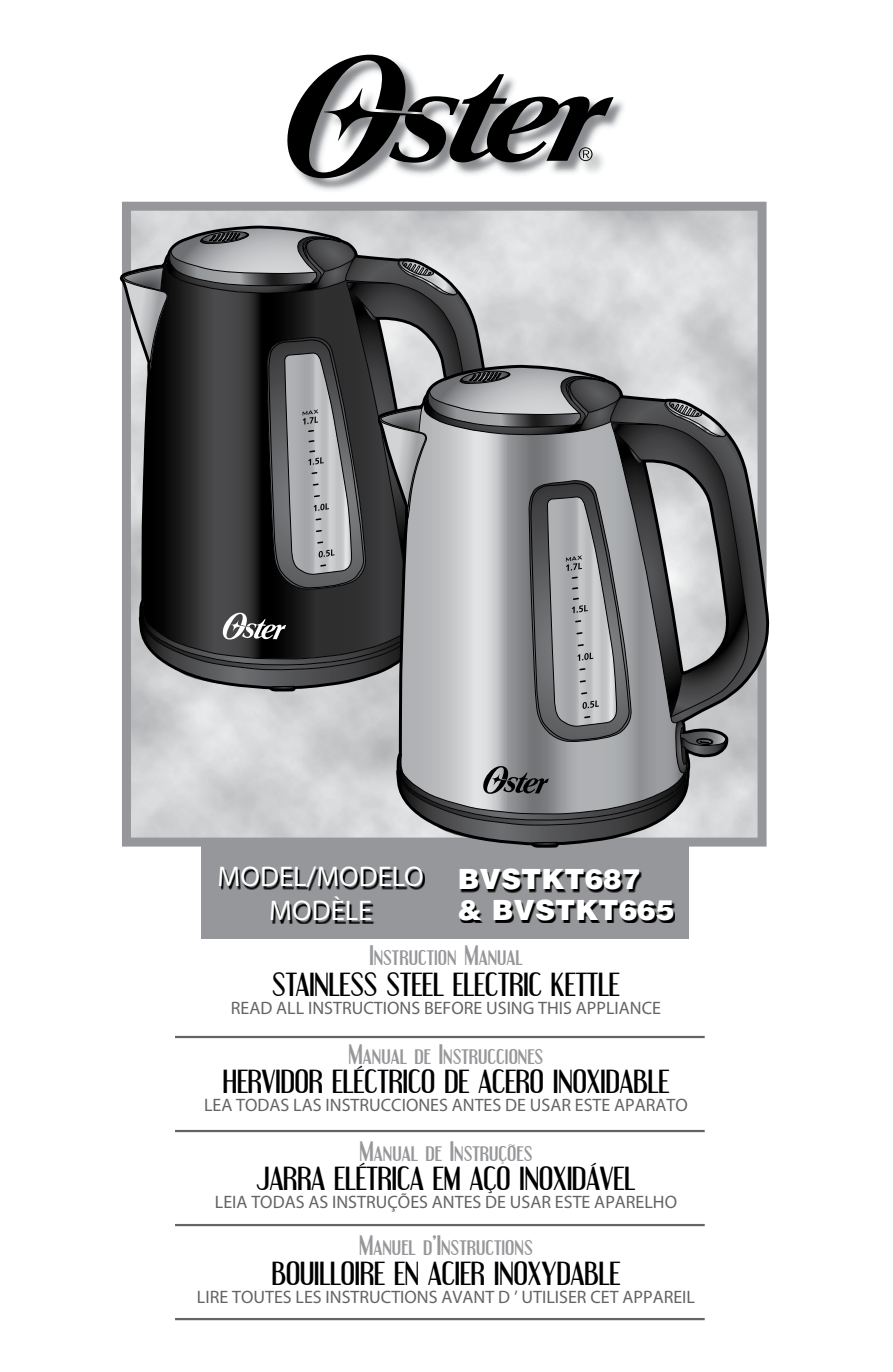
<style>
.page{position:relative;width:893px;height:1372px;background:#fff}
.page>*{position:absolute;margin:0;border:0;box-sizing:border-box;transform-origin:0 0}
.t1{font:29.25px "Engebrechtre";color:#000}
.t2{font:28.57px/34.2px "Myriad Pro";color:#fff;text-align:center}
.t3{font:900 27.9px/30.8px "Helvetica LT Std";color:#fff}
.t4{font:24.75px "Engebrechtre";color:#95979a}
.t5{font:18px "Myriad Pro";color:#636466}
</style>
<div class="page">
<img style="left:302px;top:54px;width:322px;height:137px">
<svg style="left:287px;top:55px;width:327px;height:124px"></svg>
<img style="left:132px;top:212px;width:624px;height:154px">
<div style="left:201px;top:843px;width:488px;height:96px;background:#95979a"></div>
<hr style="left:175px;top:1035px;width:530px;height:3px;background:#636466">
<hr style="left:175px;top:1129px;width:530px;height:3px;background:#636466">
<hr style="left:175px;top:1223px;width:530px;height:3px;background:#636466">
<hr style="left:175px;top:1317px;width:530px;height:3px;background:#636466">
<svg style="left:221px;top:869px;width:203px;height:54px"></svg>
<svg style="left:461px;top:871px;width:214px;height:52px"></svg>
<svg style="left:534px;top:366px;width:236px;height:482px"></svg>
<svg style="left:120px;top:228px;width:629px;height:619px"></svg>
<h2 class="t2" style="left:218px;top:859px;width:208px">MODEL/MODELO<br>MODÈLE</h2>
<h3 class="t3" style="left:458px;top:862px;width:218px">BVSTKT687<br>&amp; BVSTKT665</h3>
<h3 class="t4" style="left:369px;top:940px;width:155px">Instruction Manual</h3>
<h1 class="t1" style="left:272px;top:967px;width:349px">STAINLESS STEEL ELECTRIC KETTLE</h1>
<p class="t5" style="left:231px;top:997px;width:432px">READ ALL INSTRUCTIONS BEFORE USING THIS APPLIANCE</p>
<h3 class="t4" style="left:349px;top:1039px;width:196px">Manual de Instrucciones</h3>
<h1 class="t1" style="left:223px;top:1064px;width:448px">HERVIDOR ELÉCTRICO DE ACERO INOXIDABLE</h1>
<p class="t5" style="left:204px;top:1093px;width:485px">LEA TODAS LAS INSTRUCCIONES ANTES DE USAR ESTE APARATO</p>
<h3 class="t4" style="left:360px;top:1136px;width:174px">Manual de Instruções</h3>
<h1 class="t1" style="left:257px;top:1161px;width:379px">JARRA ELÉTRICA EM AÇO INOXIDÁVEL</h1>
<p class="t5" style="left:215px;top:1190px;width:464px">LEIA TODAS AS INSTRUÇÕES ANTES DE USAR ESTE APARELHO</p>
<h3 class="t4" style="left:359px;top:1230px;width:175px">Manuel d’Instructions</h3>
<h1 class="t1" style="left:272px;top:1255px;width:350px">BOUILLOIRE EN ACIER INOXYDABLE</h1>
<p class="t5" style="left:197px;top:1285px;width:500px">LIRE TOUTES LES INSTRUCTIONS AVANT D ’ UTILISER CET APPAREIL</p>
</div>
